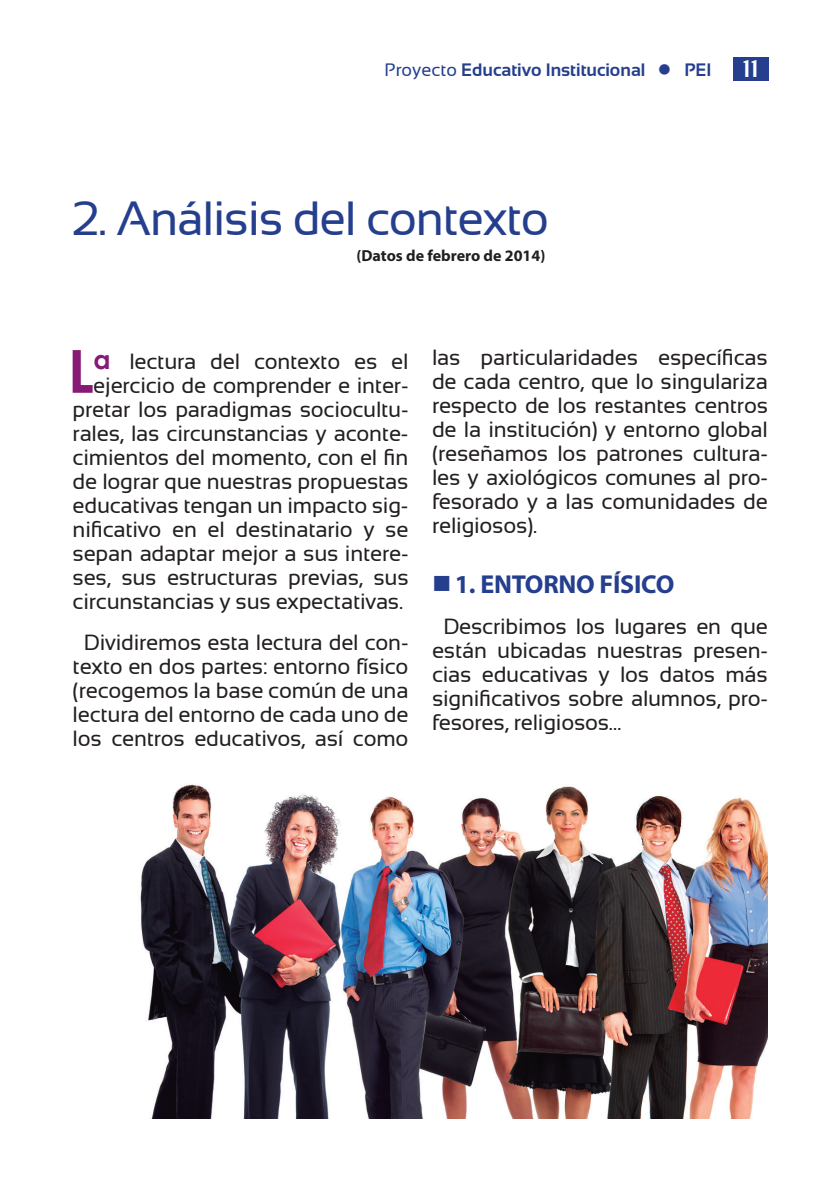
<style>
.page{position:relative;width:840px;height:1191px;background:#fff}
.page>*{position:absolute;margin:0;border:0;box-sizing:border-box;transform-origin:0 0}
.t1{font:700 59.4px "Century Gothic";color:#871a74}
.t2{font:48px "Sansation";letter-spacing:-.025em;color:#253f8e}
.t3{font:700 26px "Myriad Pro";letter-spacing:-.01em;color:#253f8e}
.t4{font:700 24px "Sansation";color:#fff}
.t5{font:22px/24px "Sansation";letter-spacing:-.01em;color:#231f20;text-align:justify}
.t6{font:700 18px "Sansation";color:#253f8e}
.t7{font:700 16px "Myriad Pro";color:#231f20}
.s1{font-weight:400}
.s2{font-family:"Century Gothic";font-weight:700;font-size:26px;color:#871a74}
</style>
<div class="page">
<div style="left:732px;top:57px;width:36px;height:24px;background:#253f8e"></div>
<img style="left:140px;top:784px;width:627px;height:335px">
<p class="t6" style="left:384px;top:59px;width:328px"><span class="s1">Proyecto</span> Educativo Institucional ● PEI</p>
<p class="t4" style="left:742px;top:56px;width:18px">11</p>
<h2 class="t2" style="left:73px;top:192px;width:477px">2. Análisis del contexto</h2>
<p class="t7" style="left:356px;top:245px;width:190px">(Datos de febrero de 2014)</p>
<h1 class="t1" style="left:68px;top:326px;width:28px">L</h1>
<p class="t5" style="left:73px;top:349px;width:337px;text-align:right"><span class="s2">a</span> lectura del contexto es el ejercicio de comprender e inter&shy;pretar los paradigmas sociocultu&shy;rales, las circunstancias y aconte&shy;cimientos del momento, con el fin de lograr que nuestras propuestas educativas tengan un impacto sig&shy;nificativo en el destinatario y se sepan adaptar mejor a sus intere&shy;ses, sus estructuras previas, sus circunstancias y sus expectativas.</p>
<p class="t5" style="left:73px;top:630px;width:337px;text-align:center">Dividiremos esta lectura del con&shy;texto en dos partes: entorno físico (recogemos la base común de una lectura del entorno de cada uno de los centros educativos, así como</p>
<p class="t5" style="left:432px;top:346px;width:337px">las particularidades específicas de cada centro, que lo singulariza respecto de los restantes centros de la institución) y entorno global (reseñamos los patrones cultura&shy;les y axiológicos comunes al pro&shy;fesorado y a las comunidades de religiosos).</p>
<p class="t3" style="left:454px;top:567px;width:221px">1. ENTORNO FÍSICO</p>
<p class="t5" style="left:432px;top:615px;width:337px;text-indent:11px">Describimos los lugares en que están ubicadas nuestras presen&shy;cias educativas y los datos más significativos sobre alumnos, pro&shy;fesores, religiosos…</p>
</div>
